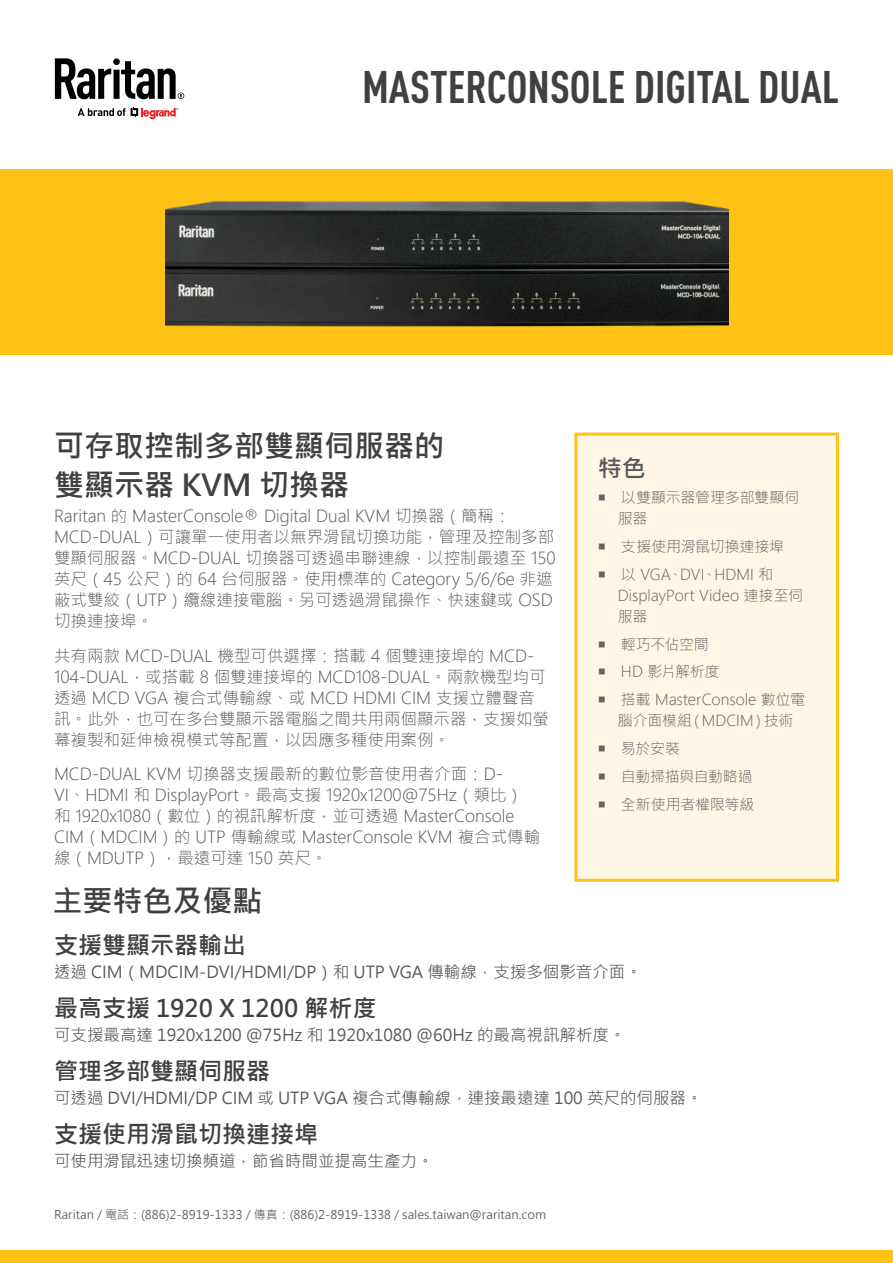
<style>
.page{position:relative;width:893px;height:1263px;background:#fff}
.page>*{position:absolute;margin:0;border:0;box-sizing:border-box;transform-origin:0 0}
.t1{font:700 condensed 45px "DIN Pro";color:#404042}
.t2{font:700 30px/39px "Microsoft Jheng Hei";color:#404042}
.t3{font:700 24px "Microsoft Jheng Hei";color:#404042}
.t4{font:700 24px "Microsoft Jheng Hei";color:#58585b}
.t5{font:300 16.5px/21px "Microsoft Jheng Hei";color:#58585b}
.t6{font:16.5px "Microsoft Jheng Hei";color:#58585b}
.t7{font:300 15px/27.8px "Microsoft Jheng Hei";letter-spacing:-.005em;color:#636365}
.t8{font:12px "Microsoft Jheng Hei";color:#636467}
</style>
<div class="page">
<div style="left:576px;top:434px;width:261px;height:446px;background:#fff6e5"></div>
<div style="left:574px;top:433px;width:265px;height:449px;border:3px solid #ffc215"></div>
<div style="left:0;top:169px;width:893px;height:186px;background:#ffc215"></div>
<svg style="left:78px;top:107px;width:100px;height:13px"></svg>
<svg style="left:55px;top:58px;width:129px;height:41px"></svg>
<div style="left:0;top:1250px;width:893px;height:13px;background:#ffc215"></div>
<img style="left:166px;top:201px;width:562px;height:126px">
<h1 class="t1" style="left:362px;top:60px;width:478px">MASTERCONSOLE DIGITAL DUAL</h1>
<h2 class="t2" style="left:54px;top:426px;width:391px">可存取控制多部雙顯伺服器的雙顯示器 KVM 切換器</h2>
<p class="t5" style="left:54px;top:505px;width:503px">Raritan 的 MasterConsole® Digital Dual KVM 切換器（簡稱：MCD-DUAL）可讓單一使用者以無界滑鼠切換功能，管理及控制多部雙顯伺服器。MCD-DUAL 切換器可透過串聯連線，以控制最遠至 150英尺（45 公尺）的 64 台伺服器。使用標準的 Category 5/6/6e 非遮蔽式雙絞（UTP）纜線連接電腦。另可透過滑鼠操作、快速鍵或 OSD切換連接埠。</p>
<p class="t5" style="left:54px;top:645px;width:496px">共有兩款 MCD-DUAL 機型可供選擇：搭載 4 個雙連接埠的 MCD-104-DUAL，或搭載 8 個雙連接埠的 MCD108-DUAL。兩款機型均可透過 MCD VGA 複合式傳輸線、或 MCD HDMI CIM 支援立體聲音訊。此外，也可在多台雙顯示器電腦之間共用兩個顯示器，支援如螢幕複製和延伸檢視模式等配置，以因應多種使用案例。</p>
<p class="t5" style="left:54px;top:763px;width:488px">MCD-DUAL KVM 切換器支援最新的數位影音使用者介面：D-<br>VI、HDMI 和 DisplayPort。最高支援 1920x1200@75Hz（類比）和 1920x1080（數位）的視訊解析度，並可透過 MasterConsole CIM（MDCIM）的 UTP 傳輸線或 MasterConsole KVM 複合式傳輸線（MDUTP），最遠可達 150 英尺。</p>
<h3 class="t4" style="left:598px;top:453px;width:49px">特色</h3>
<p class="t7" style="left:618px;top:487px;width:183px;line-height:21px">以雙顯示器管理多部雙顯伺服器</p>
<p class="t7" style="left:621px;top:533px;width:165px">支援使用滑鼠切換連接埠以 VGA、DVI、HDMI 和</p>
<p class="t7" style="left:618px;top:585px;width:187px;line-height:21px">DisplayPort Video 連接至伺服器</p>
<p class="t7" style="left:621px;top:630px;width:186px">輕巧不佔空間<br>HD 影片解析度<br>搭載 MasterConsole 數位電</p>
<p class="t7" style="left:618px;top:707px;width:177px">腦介面模組（MDCIM）技術易於安裝<br>自動掃描與自動略過<br>全新使用者權限等級</p>
<h2 class="t2" style="left:52px;top:881px;width:211px">主要特色及優點</h2>
<h3 class="t3" style="left:54px;top:930px;width:193px">支援雙顯示器輸出</h3>
<p class="t6" style="left:54px;top:961px;width:589px">透過 CIM（MDCIM-DVI/HDMI/DP）和 UTP VGA 傳輸線，支援多個影音介面。</p>
<h3 class="t3" style="left:54px;top:993px;width:324px">最高支援 1920 X 1200 解析度</h3>
<p class="t6" style="left:54px;top:1024px;width:573px">可支援最高達 1920x1200 @75Hz 和 1920x1080 @60Hz 的最高視訊解析度。</p>
<h3 class="t3" style="left:54px;top:1056px;width:217px">管理多部雙顯伺服器</h3>
<p class="t6" style="left:54px;top:1087px;width:650px">可透過 DVI/HDMI/DP CIM 或 UTP VGA 複合式傳輸線，連接最遠達 100 英尺的伺服器。</p>
<h3 class="t3" style="left:54px;top:1119px;width:265px">支援使用滑鼠切換連接埠</h3>
<p class="t6" style="left:54px;top:1150px;width:381px">可使用滑鼠迅速切換頻道，節省時間並提高生產力。</p>
<p class="t8" style="left:54px;top:1206px;width:494px">Raritan / 電話：(886)2-8919-1333 / 傳真：(886)2-8919-1338 / sales.taiwan@raritan.com</p>
</div>
